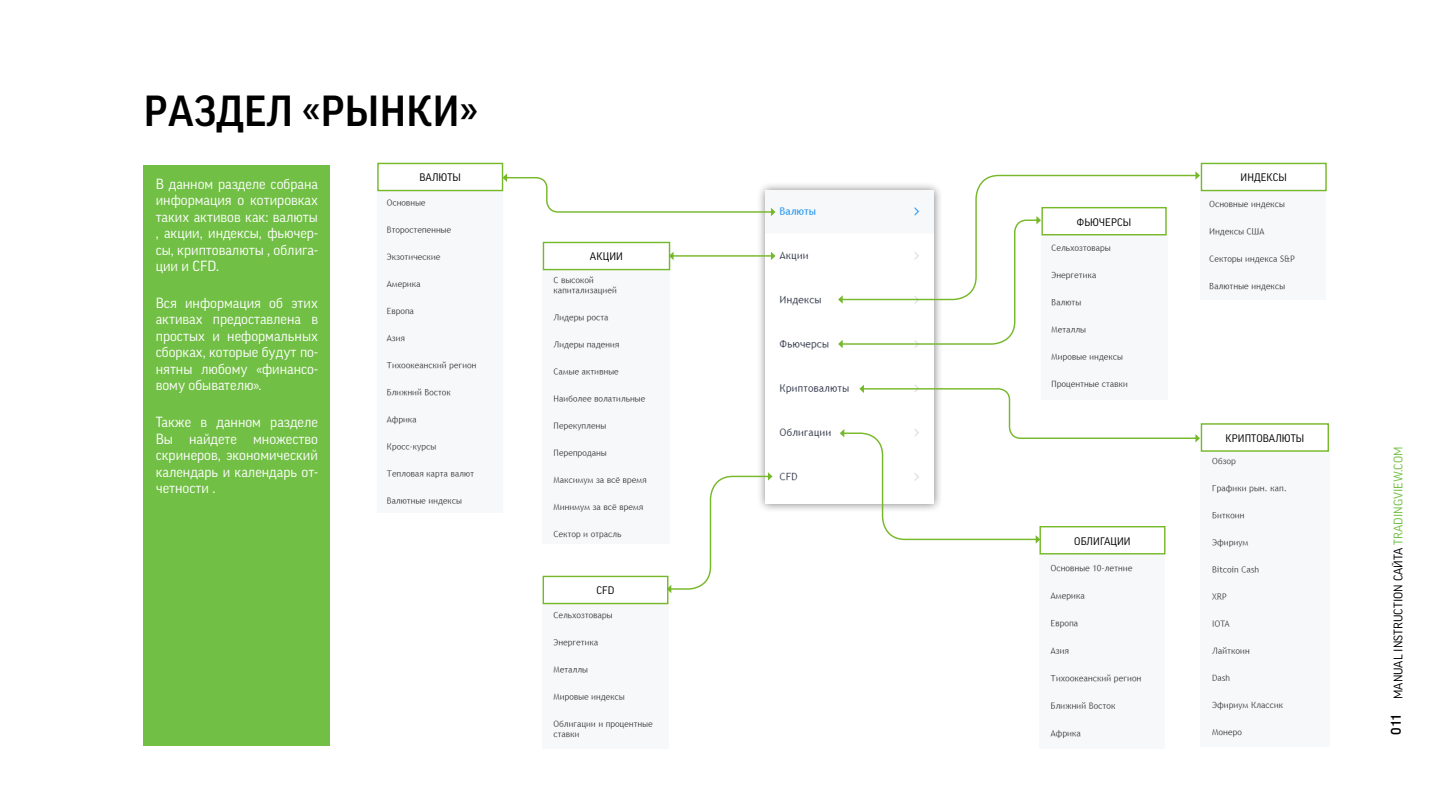
<style>
.page{position:relative;width:1440px;height:810px;background:#fff}
.page>*{position:absolute;margin:0;border:0;box-sizing:border-box;transform-origin:0 0}
.заг_титул{font:500 42px "Good Pro";letter-spacing:.01em;color:#000}
.текст_1{font:14.25px/16.5px "Good Pro";color:#fff;text-align:justify}
.t1{font:12px "Good Pro";color:#000}
.t2{font:10.57px "Good Pro";letter-spacing:.01em;color:#000}
.s1{color:#71bf44}
</style>
<div class="page">
<div style="left:144px;top:165px;width:186px;height:581px;background:#71bf44"></div>
<div style="left:757px;top:181px;width:186px;height:332px;background:#000;opacity:.5"></div>
<img style="left:766px;top:190px;width:168px;height:314px">
<img style="left:543px;top:270px;width:127px;height:269px">
<img style="left:1051px;top:353px;width:77px;height:32px">
<img style="left:1211px;top:457px;width:76px;height:280px">
<img style="left:1050px;top:564px;width:92px;height:175px">
<img style="left:542px;top:604px;width:127px;height:134px">
<img style="left:377px;top:191px;width:125px;height:315px">
<div style="left:377px;top:163px;width:126px;height:28px;border:1px solid #75b829"></div>
<img style="left:1201px;top:191px;width:125px;height:100px">
<div style="left:1201px;top:163px;width:126px;height:28px;border:1px solid #75b829"></div>
<div style="left:1201px;top:423px;width:128px;height:29px;border:1px solid #75b829"></div>
<div style="left:543px;top:576px;width:125px;height:28px;border:1px solid #75b829"></div>
<div style="left:1040px;top:526px;width:125px;height:29px;border:1px solid #75b829"></div>
<div style="left:543px;top:242px;width:127px;height:28px;border:1px solid #75b829"></div>
<svg style="left:502px;top:173px;width:273px;height:43px"></svg>
<svg style="left:667px;top:472px;width:105px;height:121px"></svg>
<hr style="left:672px;top:255px;width:100px;height:2px;background:#75b829">
<svg style="left:669px;top:252px;width:5px;height:8px"></svg>
<svg style="left:771px;top:252px;width:5px;height:8px"></svg>
<svg style="left:838px;top:171px;width:362px;height:177px"></svg>
<svg style="left:840px;top:385px;width:360px;height:159px"></svg>
<p class="заг_титул" style="left:144px;top:87px;width:336px">РАЗДЕЛ «РЫНКИ»</p>
<p class="текст_1" style="left:156px;top:175px;width:164px">В данном разделе собрана информация о котировках таких активов как: валюты , акции, индексы, фьючер&shy;сы, криптовалюты , облига&shy;ции и CFD.</p>
<p class="текст_1" style="left:156px;top:295px;width:164px">Вся информация об этих активах предоставлена в простых и неформальных сборках, которые будут по&shy;нятны любому «финансо&shy;вому обывателю».</p>
<p class="текст_1" style="left:156px;top:414px;width:164px">Также в данном разделе Вы найдете множество скринеров, экономический календарь и календарь от&shy;четности .</p>
<p class="t2" style="left:419px;top:171px;width:43px">ВАЛЮТЫ</p>
<p class="t2" style="left:1241px;top:171px;width:48px">ИНДЕКСЫ</p>
<p class="t2" style="left:590px;top:250px;width:35px">АКЦИИ</p>
<p class="t2" style="left:597px;top:584px;width:19px">CFD</p>
<p class="t2" style="left:1077px;top:216px;width:56px">ФЬЮЧЕРСЫ</p>
<p class="t2" style="left:1074px;top:535px;width:58px">ОБЛИГАЦИИ</p>
<p class="t2" style="left:1225px;top:432px;width:80px">КРИПТОВАЛЮТЫ</p>
<p class="t1" style="left:1391px;top:735px;width:290px;rotate:-90deg"><sup>011</sup> MANUAL INSTRUCTION САЙТА <span class="s1">TRADINGVIEW.COM</span></p>
</div>
